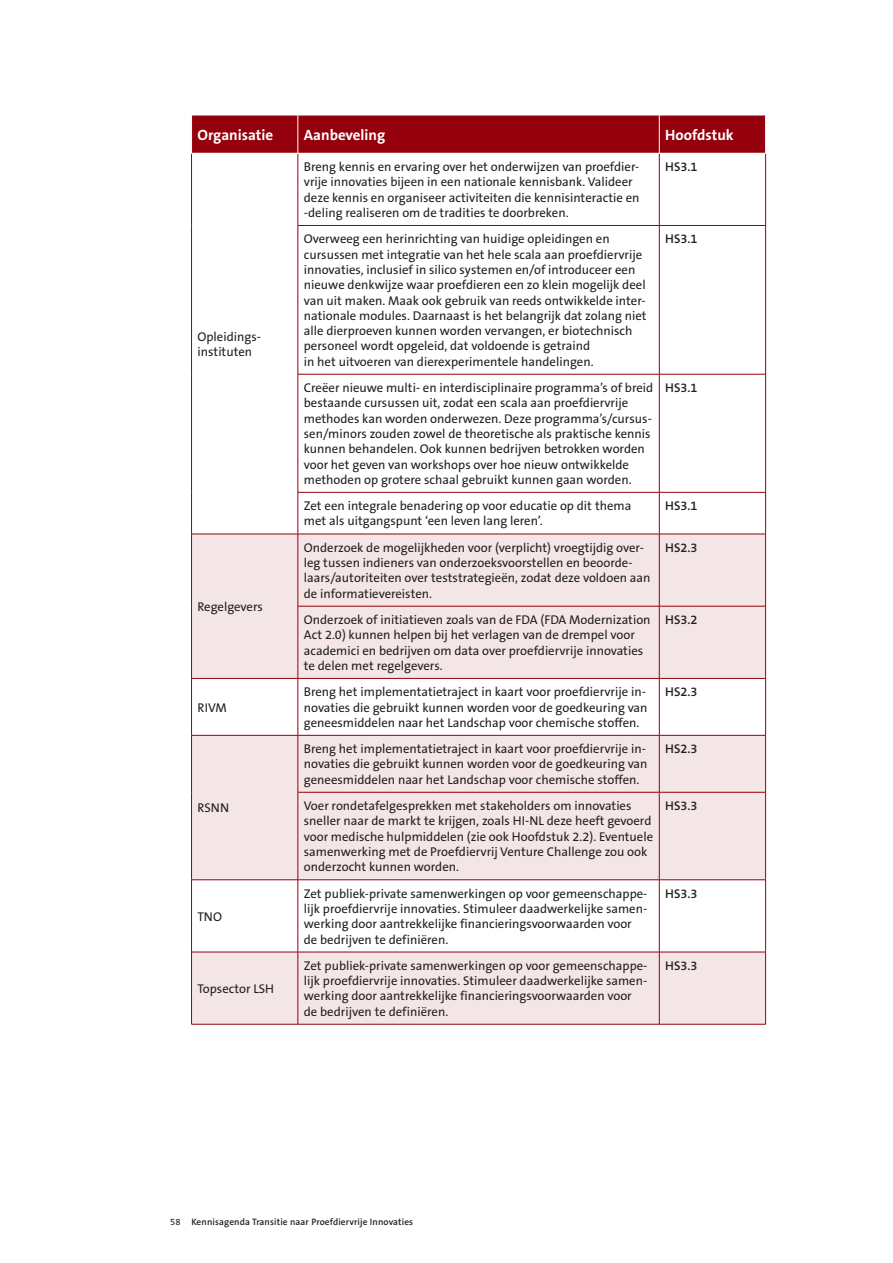
<style>
.page{position:relative;width:893px;height:1263px;background:#fff}
.page>*{position:absolute;margin:0;border:0;box-sizing:border-box;transform-origin:0 0}
.TH_tabel_kop{font:700 15px "The Sans B7";color:#fff}
.TR-Tabelrij{font:12.75px/15.3px "The Sans B5 Plain";color:#231f20}
.TR-Tabel_rij{font:600 12.75px "The Sans B6";color:#231f20}
.t1{font:600 9.3px "The Sans B6";letter-spacing:.01em;color:#231f20}
.s1{font-family:"The Sans B5 Plain";font-weight:400}
</style>
<div class="page">
<div style="left:192px;top:116px;width:573px;height:37px;background:#95000d"></div>
<svg style="left:192px;top:154px;width:573px;height:380px"></svg>
<svg style="left:192px;top:535px;width:573px;height:489px;fill:#f4e6e7"></svg>
<hr style="left:191px;top:153px;width:1px;height:72px;background:#95000d">
<hr style="left:191px;top:225px;width:1px;height:149px;background:#95000d">
<hr style="left:191px;top:374px;width:1px;height:118px;background:#95000d">
<hr style="left:191px;top:492px;width:1px;height:42px;background:#95000d">
<hr style="left:298px;top:153px;width:1px;height:72px;background:#95000d">
<hr style="left:659px;top:153px;width:1px;height:72px;background:#95000d">
<hr style="left:765px;top:153px;width:1px;height:72px;background:#95000d">
<hr style="left:298px;top:225px;width:361px;height:1px;background:#95000d">
<hr style="left:298px;top:226px;width:1px;height:148px;background:#95000d">
<hr style="left:659px;top:225px;width:107px;height:1px;background:#95000d">
<hr style="left:659px;top:226px;width:1px;height:148px;background:#95000d">
<hr style="left:765px;top:226px;width:1px;height:148px;background:#95000d">
<hr style="left:298px;top:374px;width:361px;height:1px;background:#95000d">
<hr style="left:298px;top:374px;width:1px;height:118px;background:#95000d">
<hr style="left:659px;top:374px;width:107px;height:1px;background:#95000d">
<hr style="left:659px;top:374px;width:1px;height:118px;background:#95000d">
<hr style="left:765px;top:374px;width:1px;height:118px;background:#95000d">
<hr style="left:298px;top:492px;width:361px;height:1px;background:#95000d">
<hr style="left:298px;top:492px;width:1px;height:42px;background:#95000d">
<hr style="left:659px;top:492px;width:107px;height:1px;background:#95000d">
<hr style="left:659px;top:492px;width:1px;height:42px;background:#95000d">
<hr style="left:765px;top:492px;width:1px;height:42px;background:#95000d">
<hr style="left:191px;top:679px;width:1px;height:56px;background:#95000d">
<hr style="left:298px;top:679px;width:1px;height:56px;background:#95000d">
<hr style="left:659px;top:679px;width:1px;height:56px;background:#95000d">
<hr style="left:765px;top:679px;width:1px;height:56px;background:#95000d">
<hr style="left:659px;top:792px;width:1px;height:87px;background:#95000d">
<hr style="left:765px;top:792px;width:1px;height:87px;background:#95000d">
<hr style="left:191px;top:880px;width:1px;height:72px;background:#95000d">
<hr style="left:298px;top:879px;width:361px;height:1px;background:#95000d">
<hr style="left:298px;top:880px;width:1px;height:72px;background:#95000d">
<hr style="left:659px;top:879px;width:107px;height:1px;background:#95000d">
<hr style="left:659px;top:880px;width:1px;height:72px;background:#95000d">
<hr style="left:765px;top:880px;width:1px;height:72px;background:#95000d">
<hr style="left:298px;top:534px;width:361px;height:1px;background:#95000d">
<hr style="left:659px;top:534px;width:107px;height:1px;background:#95000d">
<hr style="left:659px;top:534px;width:1px;height:72px;background:#95000d">
<hr style="left:765px;top:534px;width:1px;height:72px;background:#95000d">
<hr style="left:659px;top:606px;width:1px;height:72px;background:#95000d">
<hr style="left:298px;top:606px;width:361px;height:1px;background:#95000d">
<hr style="left:659px;top:606px;width:107px;height:1px;background:#95000d">
<hr style="left:765px;top:606px;width:1px;height:72px;background:#95000d">
<hr style="left:298px;top:678px;width:361px;height:1px;background:#95000d">
<hr style="left:659px;top:678px;width:107px;height:1px;background:#95000d">
<hr style="left:191px;top:534px;width:107px;height:1px;background:#95000d">
<hr style="left:191px;top:534px;width:1px;height:72px;background:#95000d">
<hr style="left:298px;top:534px;width:1px;height:72px;background:#95000d">
<hr style="left:191px;top:606px;width:1px;height:72px;background:#95000d">
<hr style="left:298px;top:606px;width:1px;height:72px;background:#95000d">
<hr style="left:191px;top:678px;width:107px;height:1px;background:#95000d">
<hr style="left:191px;top:735px;width:1px;height:57px;background:#95000d">
<hr style="left:191px;top:792px;width:1px;height:87px;background:#95000d">
<hr style="left:191px;top:735px;width:107px;height:1px;background:#95000d">
<hr style="left:298px;top:735px;width:361px;height:1px;background:#95000d">
<hr style="left:659px;top:735px;width:107px;height:1px;background:#95000d">
<hr style="left:298px;top:735px;width:1px;height:57px;background:#95000d">
<hr style="left:298px;top:792px;width:1px;height:87px;background:#95000d">
<hr style="left:659px;top:735px;width:1px;height:57px;background:#95000d">
<hr style="left:765px;top:735px;width:1px;height:57px;background:#95000d">
<hr style="left:191px;top:879px;width:107px;height:1px;background:#95000d">
<hr style="left:298px;top:792px;width:361px;height:1px;background:#95000d">
<hr style="left:659px;top:792px;width:107px;height:1px;background:#95000d">
<hr style="left:191px;top:952px;width:107px;height:1px;background:#95000d">
<hr style="left:191px;top:952px;width:1px;height:72px;background:#95000d">
<hr style="left:298px;top:952px;width:361px;height:1px;background:#95000d">
<hr style="left:298px;top:952px;width:1px;height:72px;background:#95000d">
<hr style="left:659px;top:952px;width:107px;height:1px;background:#95000d">
<hr style="left:659px;top:952px;width:1px;height:72px;background:#95000d">
<hr style="left:765px;top:952px;width:1px;height:72px;background:#95000d">
<hr style="left:191px;top:1024px;width:107px;height:1px;background:#95000d">
<hr style="left:298px;top:1024px;width:361px;height:1px;background:#95000d">
<hr style="left:659px;top:1024px;width:107px;height:1px;background:#95000d">
<hr style="left:298px;top:115px;width:1px;height:38px;background:#fff">
<hr style="left:659px;top:115px;width:1px;height:38px;background:#fff">
<hr style="left:191px;top:153px;width:107px;height:1px;background:#fff">
<hr style="left:298px;top:153px;width:361px;height:1px;background:#fff">
<hr style="left:659px;top:153px;width:107px;height:1px;background:#fff">
<p class="TH_tabel_kop" style="left:198px;top:127px;width:77px">Organisatie</p>
<p class="TH_tabel_kop" style="left:304px;top:127px;width:83px">Aanbeveling</p>
<p class="TH_tabel_kop" style="left:665px;top:127px;width:70px">Hoofdstuk</p>
<p class="TR-Tabelrij" style="left:198px;top:329px;width:64px">Opleidings&shy;instituten</p>
<p class="TR-Tabelrij" style="left:198px;top:599px;width:67px">Regelgevers</p>
<p class="TR-Tabelrij" style="left:198px;top:700px;width:31px">RIVM</p>
<p class="TR-Tabelrij" style="left:198px;top:801px;width:33px">RSNN</p>
<p class="TR-Tabelrij" style="left:198px;top:909px;width:26px">TNO</p>
<p class="TR-Tabelrij" style="left:198px;top:981px;width:78px">Topsector LSH</p>
<p class="TR-Tabelrij" style="left:304px;top:160px;width:337px">Breng kennis en ervaring over het onderwijzen van proefdier&shy;vrije innovaties bijeen in een nationale kennisbank. Valideer deze kennis en organiseer activiteiten die kennisinteractie en -deling realiseren om de tradities te doorbreken.</p>
<p class="TR-Tabel_rij" style="left:665px;top:160px;width:34px">HS3.1</p>
<p class="TR-Tabelrij" style="left:304px;top:232px;width:344px">Overweeg een herinrichting van huidige opleidingen en cursussen met integratie van het hele scala aan proefdiervrije innovaties, inclusief in silico systemen en/of introduceer een nieuwe denkwijze waar proefdieren een zo klein mogelijk deel van uit maken. Maak ook gebruik van reeds ontwikkelde inter&shy;nationale modules. Daarnaast is het belangrijk dat zolang niet alle dierproeven kunnen worden vervangen, er biotechnisch personeel wordt opgeleid, dat voldoende is getraind<br>in het uitvoeren van dierexperimentele handelingen.</p>
<p class="TR-Tabel_rij" style="left:665px;top:232px;width:34px">HS3.1</p>
<p class="TR-Tabelrij" style="left:304px;top:381px;width:351px">Creëer nieuwe multi- en interdisciplinaire programma’s of breid bestaande cursussen uit, zodat een scala aan proefdiervrije methodes kan worden onderwezen. Deze programma’s/cursus&shy;sen/minors zouden zowel de theoretische als praktische kennis kunnen behandelen. Ook kunnen bedrijven betrokken worden voor het geven van workshops over hoe nieuw ontwikkelde methoden op grotere schaal gebruikt kunnen gaan worden.</p>
<p class="TR-Tabel_rij" style="left:665px;top:381px;width:34px">HS3.1</p>
<p class="TR-Tabelrij" style="left:304px;top:499px;width:329px">Zet een integrale benadering op voor educatie op dit thema met als uitgangspunt ‘een leven lang leren’.</p>
<p class="TR-Tabel_rij" style="left:665px;top:499px;width:34px">HS3.1</p>
<p class="TR-Tabelrij" style="left:304px;top:540px;width:348px">Onderzoek de mogelijkheden voor (verplicht) vroegtijdig over&shy;leg tussen indieners van onderzoeksvoorstellen en beoorde&shy;laars/autoriteiten over teststrategieën, zodat deze voldoen aan de informatievereisten.</p>
<p class="TR-Tabel_rij" style="left:665px;top:541px;width:34px">HS2.3</p>
<p class="TR-Tabelrij" style="left:304px;top:612px;width:348px">Onderzoek of initiatieven zoals van de FDA (FDA Modernization Act 2.0) kunnen helpen bij het verlagen van de drempel voor academici en bedrijven om data over proefdiervrije innovaties te delen met regelgevers.</p>
<p class="TR-Tabel_rij" style="left:665px;top:613px;width:34px">HS3.2</p>
<p class="TR-Tabelrij" style="left:304px;top:685px;width:345px">Breng het implementatietraject in kaart voor proefdiervrije in&shy;novaties die gebruikt kunnen worden voor de goedkeuring van geneesmiddelen naar het Landschap voor chemische stoffen.</p>
<p class="TR-Tabel_rij" style="left:665px;top:685px;width:34px">HS2.3</p>
<p class="TR-Tabelrij" style="left:304px;top:742px;width:345px">Breng het implementatietraject in kaart voor proefdiervrije in&shy;novaties die gebruikt kunnen worden voor de goedkeuring van geneesmiddelen naar het Landschap voor chemische stoffen.</p>
<p class="TR-Tabel_rij" style="left:665px;top:742px;width:34px">HS2.3</p>
<p class="TR-Tabelrij" style="left:304px;top:798px;width:351px">Voer rondetafelgesprekken met stakeholders om innovaties sneller naar de markt te krijgen, zoals HI-NL deze heeft gevoerd voor medische hulpmiddelen (zie ook Hoofdstuk 2.2). Eventuele samenwerking met de Proefdiervrij Venture Challenge zou ook onderzocht kunnen worden.</p>
<p class="TR-Tabel_rij" style="left:665px;top:799px;width:34px">HS3.3</p>
<p class="TR-Tabelrij" style="left:304px;top:886px;width:345px">Zet publiek-private samenwerkingen op voor gemeenschappe&shy;lijk proefdiervrije innovaties. Stimuleer daadwerkelijke samen&shy;werking door aantrekkelijke financieringsvoorwaarden voor de bedrijven te definiëren.</p>
<p class="TR-Tabel_rij" style="left:665px;top:887px;width:34px">HS3.3</p>
<p class="TR-Tabelrij" style="left:304px;top:958px;width:345px">Zet publiek-private samenwerkingen op voor gemeenschappe&shy;lijk proefdiervrije innovaties. Stimuleer daadwerkelijke samen&shy;werking door aantrekkelijke financieringsvoorwaarden voor de bedrijven te definiëren.</p>
<p class="TR-Tabel_rij" style="left:665px;top:959px;width:34px">HS3.3</p>
<p class="t1" style="left:170px;top:1217px;width:245px"><span class="s1">58</span> Kennisagenda Transitie naar Proefdiervrije Innovaties</p>
</div>
